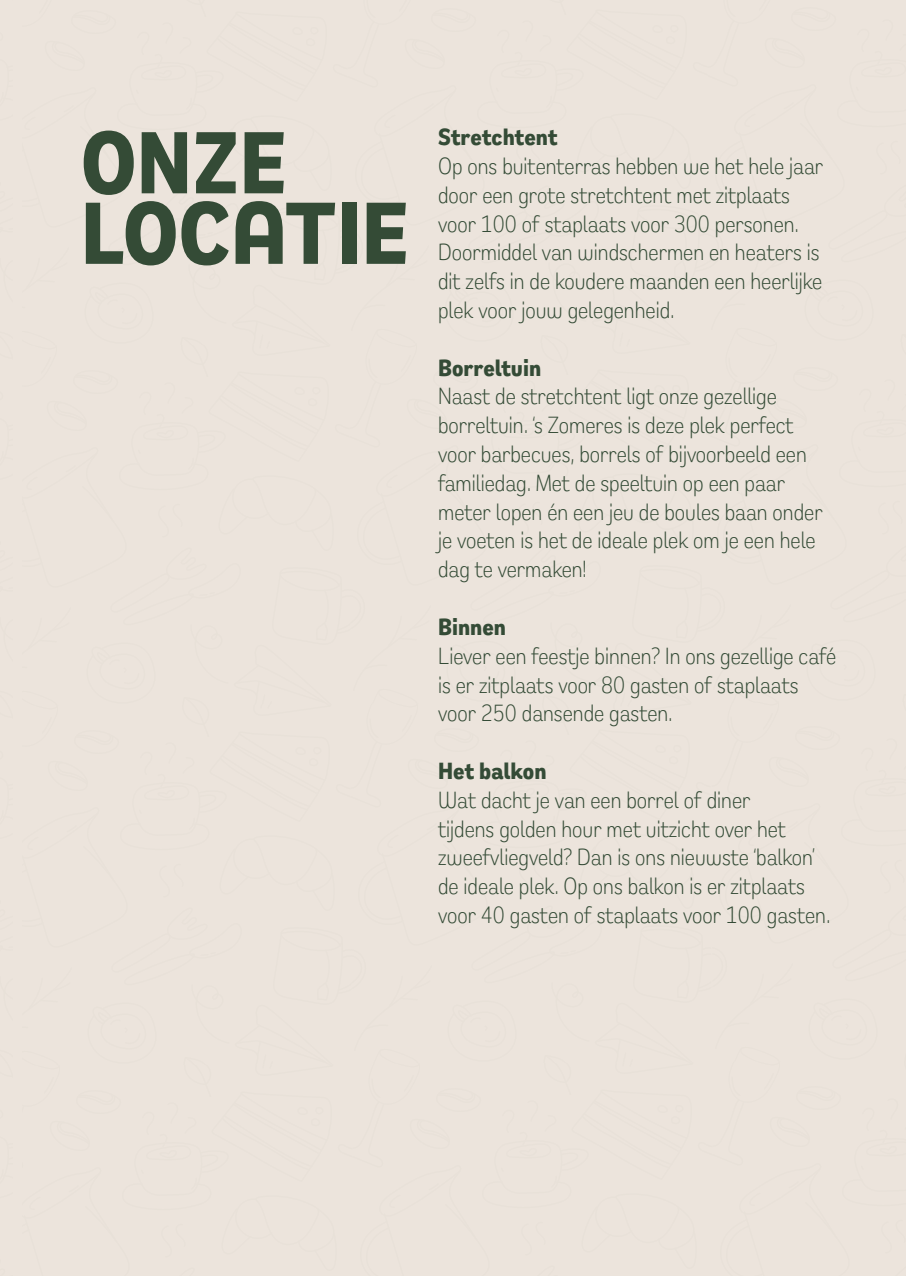
<style>
.page{position:relative;width:906px;height:1276px;background:#fff}
.page>*{position:absolute;margin:0;border:0;box-sizing:border-box;transform-origin:0 0}
.t1{font:700 90px/70.5px "Remora Sans W1";color:#344b36}
.t2{font:300 24px/28.8px "Remora Sans W1";color:#344b36}
.t3{font:700 24px "Remora Sans W1";color:#344b36}
</style>
<div class="page">
<div style="left:22px;top:0;width:884px;height:1276px;background:#ece4dc"></div>
<div style="left:0;top:0;width:22px;height:1276px;background:#ece4dc"></div>
<p class="t1" style="left:81px;top:127px;width:330px">ONZE<br>LOCATIE</p>
<p class="t3" style="left:438px;top:121px;width:121px">Stretchtent</p>
<p class="t2" style="left:438px;top:151px;width:386px">Op ons buitenterras hebben we het hele jaar door een grote stretchtent met zitplaats voor 100 of staplaats voor 300 personen.<br>Doormiddel van windschermen en heaters is dit zelfs in de koudere maanden een heerlijke plek voor jouw gelegenheid.</p>
<p class="t3" style="left:438px;top:352px;width:105px">Borreltuin</p>
<p class="t2" style="left:438px;top:381px;width:386px">Naast de stretchtent ligt onze gezellige borreltuin. ‘s Zomeres is deze plek perfect voor barbecues, borrels of bijvoorbeeld een familiedag. Met de speeltuin op een paar meter lopen én een jeu de boules baan onder je voeten is het de ideale plek om je een hele dag te vermaken!</p>
<p class="t3" style="left:438px;top:611px;width:70px">Binnen</p>
<p class="t2" style="left:438px;top:640px;width:400px">Liever een feestje binnen? In ons gezellige café is er zitplaats voor 80 gasten of staplaats voor 250 dansende gasten.</p>
<p class="t3" style="left:438px;top:755px;width:110px">Het balkon</p>
<p class="t2" style="left:438px;top:784px;width:393px">Wat dacht je van een borrel of diner<br>tijdens golden hour met uitzicht over het zweefvliegveld? Dan is ons nieuwste ‘balkon’ de ideale plek. Op ons balkon is er zitplaats voor 40 gasten of staplaats voor 100 gasten.</p>
</div>
